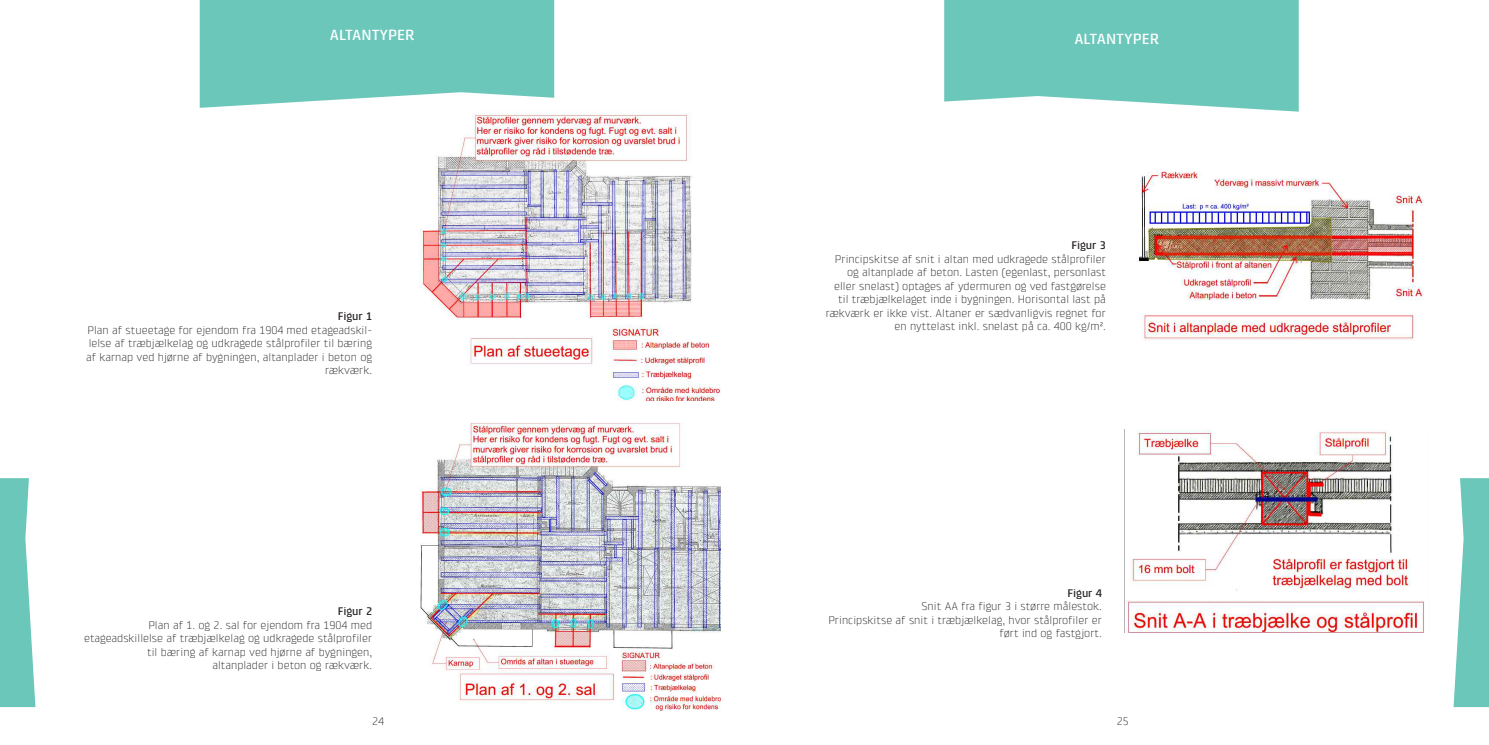
<style>
.page{position:relative;width:1489px;height:745px;background:#fff}
.page>*{position:absolute;margin:0;border:0;box-sizing:border-box;transform-origin:0 0}
.Section_Title{font:500 15px "Klint Pro";color:#fff}
.t1{font:300 11.25px/13.5px "Klint Pro";color:#231f20;text-align:right}
.t2{font:500 11.25px "Klint Pro";letter-spacing:-.005em;color:#231f20}
.s1{font-weight:500}
</style>
<div class="page">
<img style="left:419px;top:114px;width:301px;height:286px">
<img style="left:1139px;top:171px;width:285px;height:170px">
<svg style="left:200px;top:0;width:354px;height:108px;background:#78cbc0"></svg>
<svg style="left:944px;top:0;width:354px;height:112px;background:#78cbc0"></svg>
<img style="left:420px;top:423px;width:300px;height:286px">
<svg style="left:1453px;top:478px;width:35px;height:228px"></svg>
<svg style="left:0;top:478px;width:35px;height:228px;background:#83cfc5"></svg>
<img style="left:1124px;top:429px;width:300px;height:203px">
<p class="Section_Title" style="left:330px;top:26px;width:86px">ALTANTYPER</p>
<p class="t2" style="left:338px;top:310px;width:36px">Figur 1</p>
<p class="t1" style="left:86px;top:323px;width:287px">Plan af stueetage for ejendom fra 1904 med etageadskil&shy;lelse af træbjælkelag og udkragede stålprofiler til bæring af karnap ved hjørne af bygningen, altanplader i beton og rækværk.</p>
<p class="t1" style="left:84px;top:604px;width:289px"><span class="s1">Figur 2<br></span>Plan af 1. og 2. sal for ejendom fra 1904 med etageadskillelse af træbjælkelag og udkragede stålprofiler til bæring af karnap ved hjørne af bygningen,<br>altanplader i beton og rækværk.</p>
<p class="Section_Title" style="left:1074px;top:30px;width:86px">ALTANTYPER</p>
<p class="t2" style="left:1071px;top:239px;width:36px">Figur 3</p>
<p class="t1" style="left:825px;top:252px;width:282px">Principskitse af snit i altan med udkragede stålprofiler og altanplade af beton. Lasten (egenlast, personlast eller snelast) optages af ydermuren og ved fastgørelse til træbjælkelaget inde i bygningen. Horisontal last på rækværk er ikke vist. Altaner er sædvanligvis regnet for en nyttelast inkl. snelast på ca. 400 kg/m².</p>
<p class="t2" style="left:1067px;top:586px;width:36px">Figur 4</p>
<p class="t1" style="left:828px;top:599px;width:275px">Snit AA fra figur 3 i større målestok.<br>Principskitse af snit i træbjælkelag, hvor stålprofiler er ført ind og fastgjort.</p>
<p class="t1" style="left:372px;top:714px;width:14px">24</p>
<p class="t1" style="left:1116px;top:714px;width:14px">25</p>
</div>
